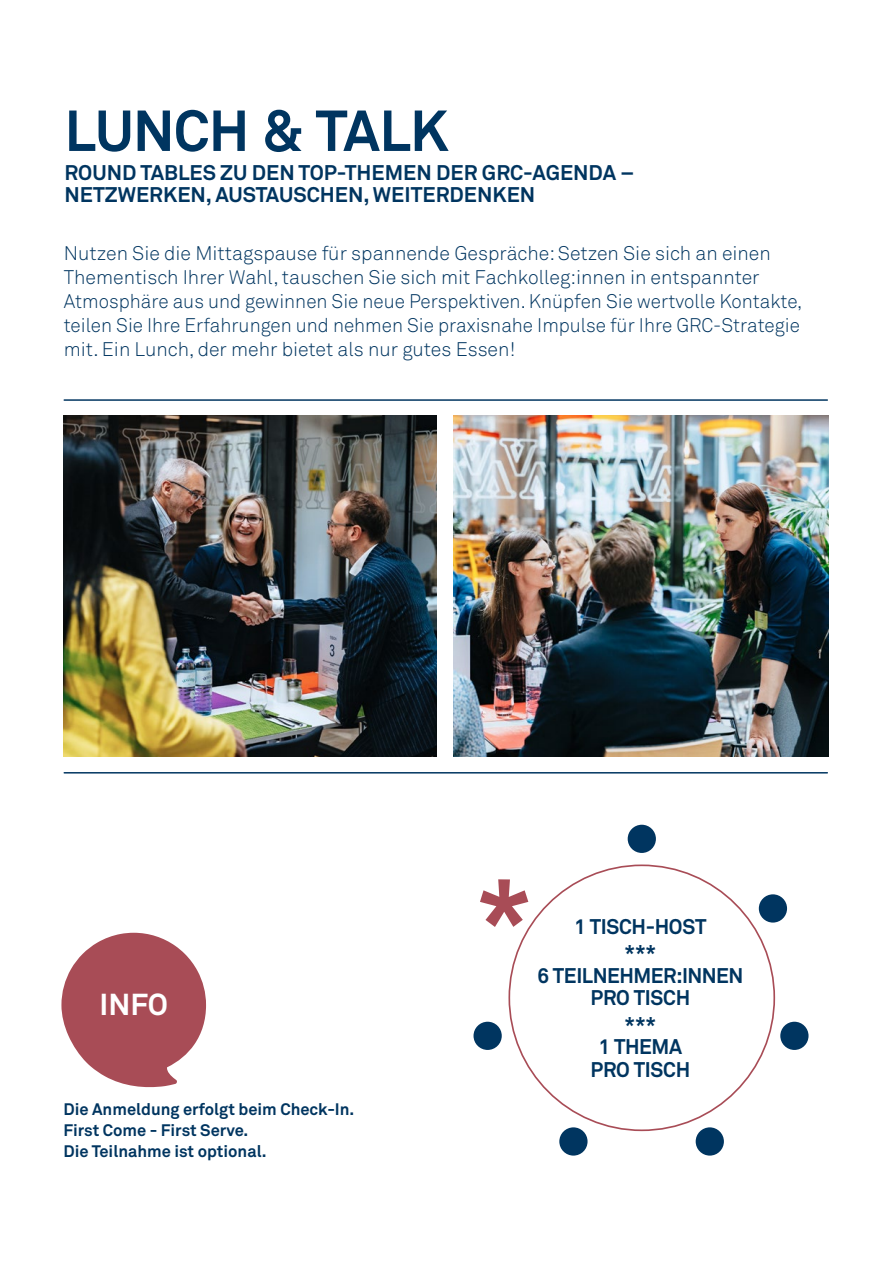
<style>
.page{position:relative;width:893px;height:1263px;background:#fff}
.page>*{position:absolute;margin:0;border:0;box-sizing:border-box;transform-origin:0 0}
.t1{font:700 57px "Akkurat Pro";letter-spacing:-.015em;color:#003560}
.t2{font:700 30px "Akkurat Pro";color:#fff}
.t3{font:700 21px/22.5px "Akkurat Pro";color:#003560;text-align:center}
.t4{font:700 21px/22.5px "Akkurat Pro";letter-spacing:-.02em;color:#003560;text-align:center}
.t5{font:19.5px/24px "Akkurat Light Pro";color:#003560}
.t6{font:700 16.5px/21px "Akkurat Pro";color:#003560}
</style>
<div class="page">
<img style="left:64px;top:416px;width:373px;height:340px">
<img style="left:454px;top:416px;width:374px;height:340px">
<hr style="left:64px;top:399px;width:763px;height:2px;background:#003560">
<hr style="left:64px;top:772px;width:763px;height:1px;background:#003560">
<svg style="left:61px;top:933px;width:145px;height:155px"></svg>
<div style="left:628px;top:825px;width:28px;height:28px;background:#003560;border-radius:50%"></div>
<div style="left:759px;top:894px;width:28px;height:28px;background:#003560;border-radius:50%"></div>
<div style="left:780px;top:1022px;width:28px;height:28px;background:#003560;border-radius:50%"></div>
<div style="left:473px;top:1022px;width:29px;height:28px;background:#003560;border-radius:50%"></div>
<div style="left:559px;top:1127px;width:29px;height:28px;background:#003560;border-radius:50%"></div>
<div style="left:696px;top:1127px;width:28px;height:28px;background:#003560;border-radius:50%"></div>
<svg style="left:480px;top:879px;width:48px;height:48px"></svg>
<h1 class="t1" style="left:64px;top:95px;width:386px">LUNCH &amp; TALK</h1>
<p class="t3" style="left:64px;top:161px;width:571px;text-align:left">ROUND TABLES ZU DEN TOP-THEMEN DER GRC-AGENDA –<br>NETZWERKEN, AUSTAUSCHEN, WEITERDENKEN</p>
<p class="t5" style="left:64px;top:241px;width:740px">Nutzen Sie die Mittagspause für spannende Gespräche: Setzen Sie sich an einen Thementisch Ihrer Wahl, tauschen Sie sich mit Fachkolleg:innen in entspannter Atmosphäre aus und gewinnen Sie neue Perspektiven. Knüpfen Sie wertvolle Kontakte, teilen Sie Ihre Erfahrungen und nehmen Sie praxisnahe Impulse für Ihre GRC-Strategie mit. Ein Lunch, der mehr bietet als nur gutes Essen!</p>
<h2 class="t2" style="left:100px;top:986px;width:70px">INFO</h2>
<p class="t6" style="left:63px;top:1098px;width:292px">Die Anmeldung erfolgt beim Check-In.<br>First Come - First Serve.<br>Die Teilnahme ist optional.</p>
<p class="t3" style="left:574px;top:914px;width:134px;line-height:26.4px">1 TISCH-HOST ***</p>
<p class="t4" style="left:537px;top:964px;width:208px">6 TEILNEHMER:INNEN<br>PRO TISCH</p>
<p class="t3" style="left:591px;top:1013px;width:101px">***<br>1 THEMA<br>PRO TISCH</p>
</div>
